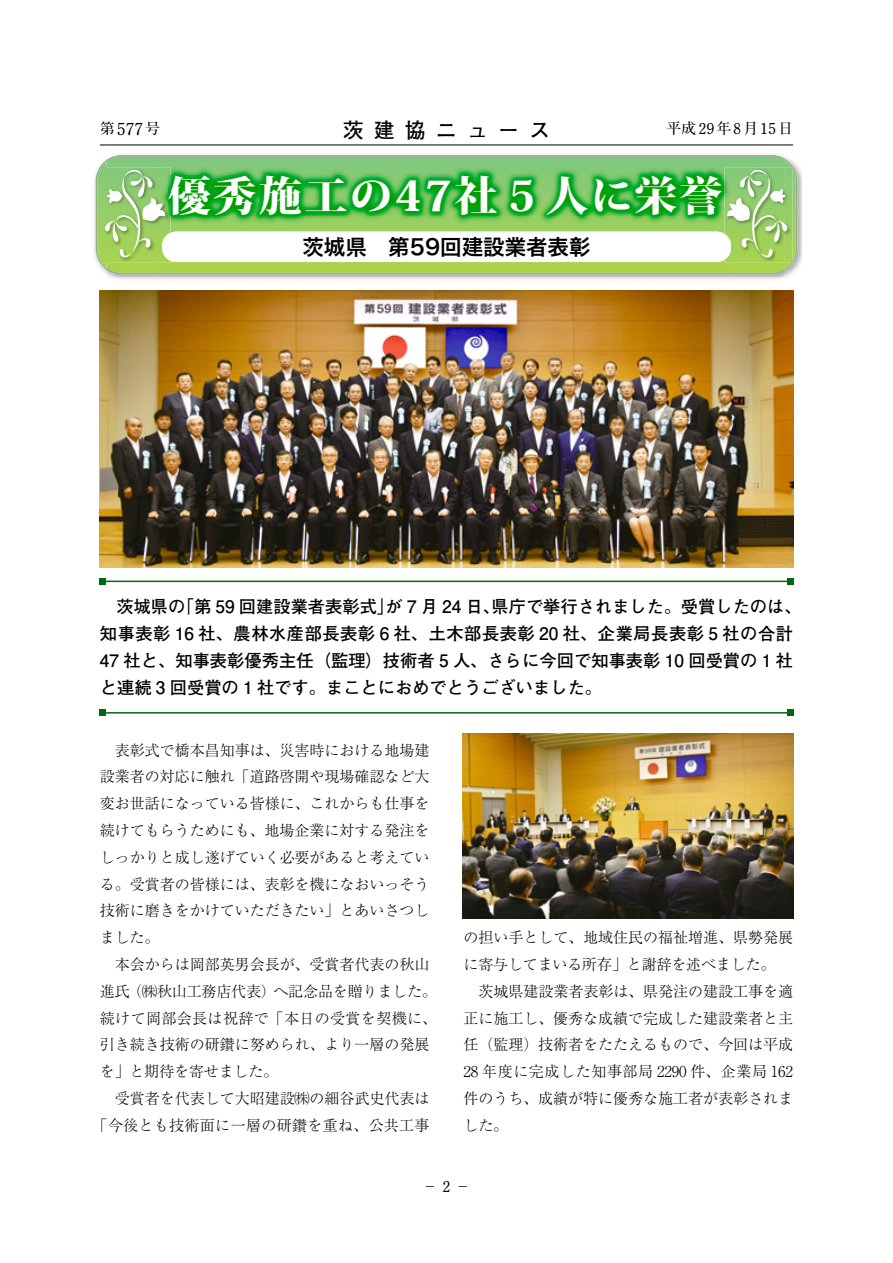
<style>
.page{position:relative;width:893px;height:1263px;background:#fff}
.page>*{position:absolute;margin:0;border:0;box-sizing:border-box;transform-origin:0 0}
.t1{font:41.25px "Koz Min Pro Heavy 90 pv RKSJ H";letter-spacing:.05em;color:#fff;scale:1.05 1}
.t2{font:21.45px "Hira Kaku Pro W6 90 pv RKSJ H";color:#000}
.t3{font:21px "Futo Go B101 Pro Bold 90 pv RKSJ H";letter-spacing:.48em;color:#000}
.t4{font:17.25px/27px "Futo Go B101 Pro Bold 90 pv RKSJ H";color:#000}
.t5{font:16.5px "Futo Min A101 Pro Bold 90 pv RKSJ H";color:#000}
.t6{font:15px/26.8px "Ryumin Pro Light 90 pv RKSJ H";color:#000;text-align:justify}
.t7{font:15px "Futo Min A101 Pro Bold 90 pv RKSJ H";letter-spacing:.125em;color:#000}
.s1{font-size:15px}
.s2{font-family:"Futo Min A101 Pro Bold 90 pv RKSJ H"}
</style>
<div class="page">
<img style="left:463px;top:733px;width:330px;height:185px">
<img style="left:94px;top:175px;width:48px;height:104px">
<img style="left:755px;top:166px;width:46px;height:114px">
<img style="left:171px;top:195px;width:553px;height:39px">
<img style="left:106px;top:155px;width:678px;height:40px">
<img style="left:106px;top:260px;width:678px;height:14px">
<img style="left:296px;top:176px;width:426px;height:39px">
<img style="left:171px;top:176px;width:125px;height:39px">
<div style="left:162px;top:232px;width:569px;height:30px;background:#fff;border-radius:14px"></div>
<img style="left:102px;top:167px;width:69px;height:96px">
<img style="left:168px;top:176px;width:3px;height:39px">
<img style="left:162px;top:233px;width:9px;height:28px">
<svg style="left:105px;top:170px;width:61px;height:88px"></svg>
<img style="left:724px;top:167px;width:67px;height:96px">
<img style="left:791px;top:167px;width:2px;height:96px">
<img style="left:724px;top:234px;width:7px;height:26px">
<svg style="left:726px;top:170px;width:61px;height:88px"></svg>
<hr style="left:103px;top:581px;width:687px;height:1px;background:#00690e">
<svg style="left:100px;top:578px;width:6px;height:6px"></svg>
<svg style="left:787px;top:578px;width:6px;height:6px"></svg>
<hr style="left:103px;top:712px;width:687px;height:1px;background:#00690e">
<svg style="left:100px;top:710px;width:6px;height:6px"></svg>
<svg style="left:787px;top:710px;width:6px;height:6px"></svg>
<img style="left:100px;top:291px;width:693px;height:276px">
<hr style="left:100px;top:145px;width:693px;height:1px;background:#000">
<p class="t5" style="left:100px;top:123px;width:62px"><span class="s1">第</span>577<span class="s1">号</span></p>
<h3 class="t3" style="left:343px;top:122px;width:209px">茨建協ニュース</h3>
<p class="t7" style="left:666px;top:123px;width:128px">平成29年8月15日</p>
<h1 class="t1" style="left:168px;top:180px;width:530px">優秀施工の47社５人に栄誉</h1>
<h2 class="t2" style="left:303px;top:239px;width:289px">茨城県　第59回建設業者表彰</h2>
<p class="t4" style="left:100px;top:596px;width:703px;text-indent:17px">茨城県の「第 59 回建設業者表彰式」が 7 月 24 日、県庁で挙行されました。受賞したのは、知事表彰 16 社、農林水産部長表彰 6 社、土木部長表彰 20 社、企業局長表彰 5 社の合計47 社と、知事表彰優秀主任（監理）技術者 5 人、さらに今回で知事表彰 10 回受賞の 1 社と連続 3 回受賞の 1 社です。まことにおめでとうございました。</p>
<p class="t6" style="left:100px;top:739px;width:331px;text-indent:15px">表彰式で橋本昌知事は、災害時における地場建設業者の対応に触れ「道路啓開や現場確認など大変お世話になっている皆様に、これからも仕事を続けてもらうためにも、地場企業に対する発注をしっかりと成し遂げていく必要があると考えている。受賞者の皆様には、表彰を機になおいっそう技術に磨きをかけていただきたい」とあいさつしました。</p>
<p class="t6" style="left:100px;top:953px;width:339px;text-align:left;text-indent:15px">本会からは岡部英男会長が、受賞者代表の秋山進氏（㈱秋山工務店代表）へ記念品を贈りました。続けて岡部会長は祝辞で「本日の受賞を契機に、引き続き技術の研鑽に努められ、より一層の発展を」と期待を寄せました。</p>
<p class="t6" style="left:92px;top:1087px;width:339px;text-align:right">受賞者を代表して大昭建設㈱の細谷武史代表は<br>「今後とも技術面に一層の研鑽を重ね、公共工事</p>
<p class="t6" style="left:463px;top:926px;width:331px">の担い手として、地域住民の福祉増進、県勢発展に寄与してまいる所存」と謝辞を述べました。</p>
<p class="t6" style="left:463px;top:980px;width:331px;text-indent:15px">茨城県建設業者表彰は、県発注の建設工事を適正に施工し、優秀な成績で完成した建設業者と主任（監理）技術者をたたえるもので、今回は平成28 年度に完成した知事部局 2290 件、企業局 162件のうち、成績が特に優秀な施工者が表彰されました。</p>
<p class="t6" style="left:422px;top:1175px;width:50px">－ <span class="s2">2</span> －</p>
</div>
